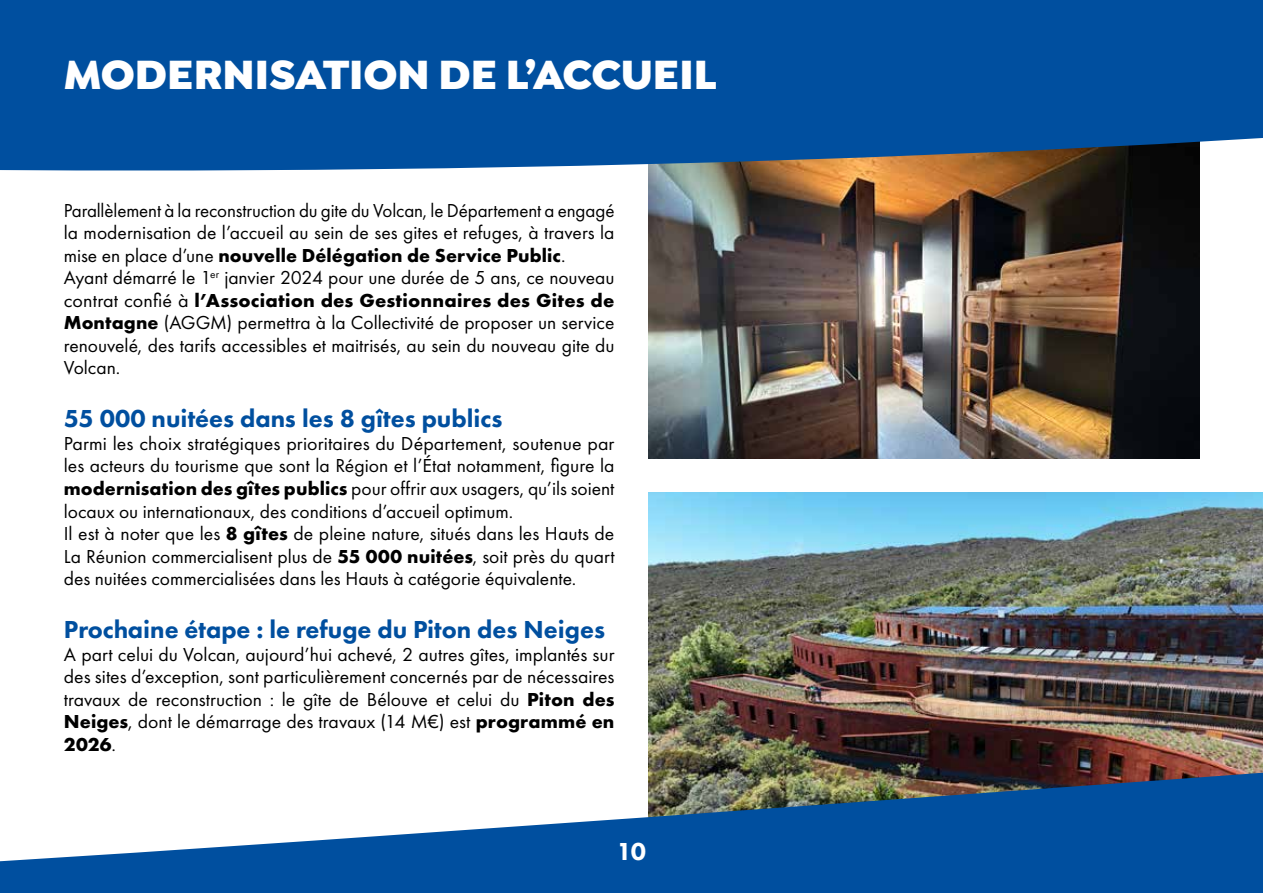
<style>
.page{position:relative;width:1263px;height:893px;background:#fff}
.page>*{position:absolute;margin:0;border:0;box-sizing:border-box;transform-origin:0 0}
.t1{font:900 43.5px "Isidora Sans";letter-spacing:-.005em;color:#fff}
.t2{font:800 25.5px "Futura PT";color:#004f9f}
.t3{font:800 25.5px "Futura PT";color:#fff}
.t4{font:19.5px/22.5px "Futura PT";color:#000}
.s1{font-weight:700}
</style>
<div class="page">
<img style="left:648px;top:196px;width:551px;height:262px">
<img style="left:648px;top:492px;width:615px;height:254px">
<svg style="left:0;top:746px;width:1263px;height:147px;fill:#004f9f"></svg>
<svg style="left:0;top:0;width:1263px;height:196px;background:#205e9d"></svg>
<h1 class="t1" style="left:64px;top:47px;width:654px">MODERNISATION DE L’ACCUEIL</h1>
<p class="t4" style="left:64px;top:199px;width:552px">Parallèlement à la reconstruction du gite du Volcan, le Département a engagé la modernisation de l’accueil au sein de ses gites et refuges, à travers la mise en place d’une <span class="s1">nouvelle Délégation de Service Public</span>.<br>Ayant démarré le 1<sup>er</sup> janvier 2024 pour une durée de 5 ans, ce nouveau contrat confié à <span class="s1">l’Association des Gestionnaires des Gites de Montagne</span> (AGGM) permettra à la Collectivité de proposer un service renouvelé, des tarifs accessibles et maitrisés, au sein du nouveau gite du Volcan.</p>
<h2 class="t2" style="left:64px;top:403px;width:440px">55 000 nuitées dans les 8 gîtes publics</h2>
<p class="t4" style="left:64px;top:432px;width:552px">Parmi les choix stratégiques prioritaires du Département, soutenue par les acteurs du tourisme que sont la Région et l’État notamment, figure la <span class="s1">modernisation des gîtes publics</span> pour offrir aux usagers, qu’ils soient locaux ou internationaux, des conditions d’accueil optimum.<br>Il est à noter que les <span class="s1">8 gîtes</span> de pleine nature, situés dans les Hauts de La Réunion commercialisent plus de <span class="s1">55 000 nuitées</span>, soit près du quart des nuitées commercialisées dans les Hauts à catégorie équivalente.</p>
<h2 class="t2" style="left:64px;top:614px;width:543px">Prochaine étape : le refuge du Piton des Neiges</h2>
<p class="t4" style="left:64px;top:643px;width:552px;text-align:justify">A part celui du Volcan, aujourd’hui achevé, 2 autres gîtes, implantés sur des sites d’exception, sont particulièrement concernés par de nécessaires travaux de reconstruction : le gîte de Bélouve et celui du <span class="s1">Piton des Neiges</span>, dont le démarrage des travaux (14 M€) est <span class="s1">programmé en 2026</span>.</p>
<h2 class="t3" style="left:617px;top:836px;width:31px">10</h2>
</div>
